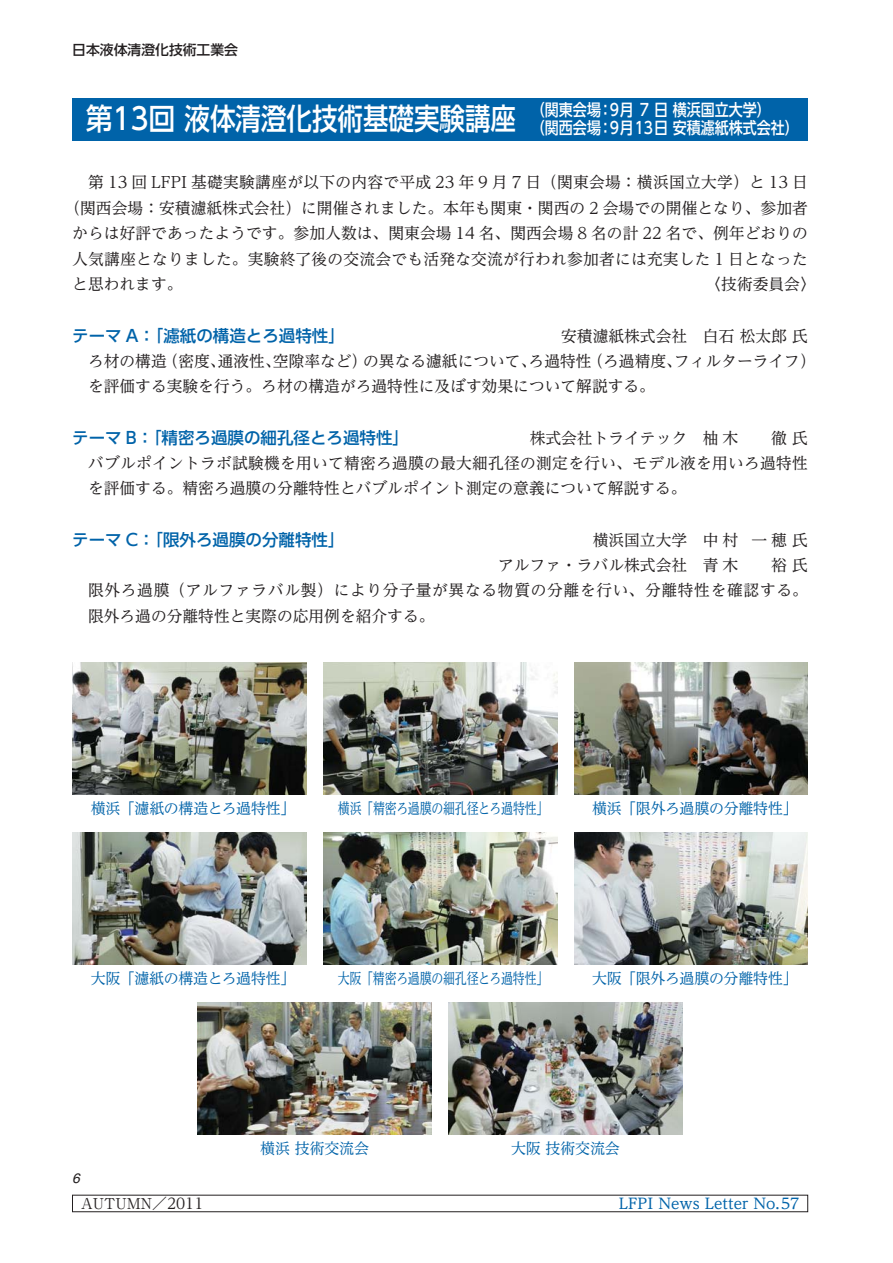
<style>
.page{position:relative;width:893px;height:1263px;background:#fff}
.page>*{position:absolute;margin:0;border:0;box-sizing:border-box;transform-origin:0 0}
.t1{font:30px "UD Shin Go Pro Medium 90 msp RKSJ H";color:#fff;scale:.9 1}
.t2{font:16.5px "UD Shin Go Pro Medium 90 msp RKSJ H";color:#0063a9}
.t3{font:16.5px/18px "UD Shin Go Pro Medium 90 msp RKSJ H";color:#fff;scale:.85 1}
.t4{font:15.75px/25px "UD Reimin Pro Regular 90 msp RKSJ H";color:#231f20}
.t5{font:15.75px "UD Reimin Pro Regular 90 msp RKSJ H";letter-spacing:.045em;color:#231f20}
.t6{font:15px "UD Reimin Pro Regular 90 msp RKSJ H";letter-spacing:-.02em;color:#0063a9}
.t7{font:15px "UD Reimin Pro Regular 90 msp RKSJ H";letter-spacing:-.02em;color:#0063a9;scale:.8 1}
.t8{font:14.85px "UD Reimin Pro Medium 90 msp RKSJ H";color:#0063a9}
.t9{font:14.85px "Ryumin Pro Regular 90 msp RKSJ H";color:#231f20}
.t10{font:13.8px "UD Shin Go Pro Medium 90 msp RKSJ H";color:#231f20}
.t11{font:italic 13.8px "Helvetica";color:#231f20}
.s1{font-family:"UD Reimin Pro Regular 90 msp RKSJ H"}
</style>
<div class="page">
<div style="left:72px;top:1195px;width:736px;height:17px;border:1px solid #231f20"></div>
<div style="left:72px;top:98px;width:736px;height:42px;background:#0063a9"></div>
<img style="left:198px;top:1002px;width:234px;height:132px">
<img style="left:449px;top:1002px;width:233px;height:132px">
<img style="left:72px;top:832px;width:234px;height:132px">
<img style="left:323px;top:832px;width:234px;height:132px">
<img style="left:574px;top:832px;width:234px;height:132px">
<img style="left:72px;top:662px;width:234px;height:132px">
<img style="left:323px;top:662px;width:234px;height:132px">
<img style="left:574px;top:662px;width:234px;height:132px">
<p class="t10" style="left:72px;top:44px;width:167px">日本液体清澄化技術工業会</p>
<h1 class="t1" style="left:86px;top:108px;width:479px">第13回 液体清澄化技術基礎実験講座</h1>
<p class="t3" style="left:531px;top:103px;width:317px">（関東会場：9月 ７ 日 横浜国立大学）<br>（関西会場：9月13日 安積濾紙株式会社）</p>
<p class="t4" style="left:72px;top:172px;width:737px">　第 13 回 LFPI 基礎実験講座が以下の内容で平成 23 年 9 月 7 日（関東会場：横浜国立大学）と 13 日</p>
<p class="t4" style="left:64px;top:197px;width:745px">（関西会場：安積濾紙株式会社）に開催されました。本年も関東・関西の 2 会場での開催となり、参加者</p>
<p class="t4" style="left:72px;top:223px;width:737px">からは好評であったようです。参加人数は、関東会場 14 名、関西会場 8 名の計 22 名で、例年どおりの</p>
<p class="t4" style="left:72px;top:248px;width:737px">人気講座となりました。実験終了後の交流会でも活発な交流が行われ参加者には充実した 1 日となった</p>
<p class="t4" style="left:72px;top:274px;width:112px">と思われます。</p>
<p class="t4" style="left:705px;top:274px;width:112px">〈技術委員会〉</p>
<p class="t2" style="left:72px;top:329px;width:274px">テーマ A：「濾紙の構造とろ過特性」</p>
<p class="t4" style="left:88px;top:326px;width:729px;text-indent:473px">安積濾紙株式会社　白石 松太郎 氏ろ材の構造（密度、通液性、空隙率など）の異なる濾紙について、ろ過特性（ろ過精度、フィルターライフ）を評価する実験を行う。ろ材の構造がろ過特性に及ぼす効果について解説する。</p>
<p class="t2" style="left:72px;top:431px;width:338px">テーマ B：「精密ろ過膜の細孔径とろ過特性」</p>
<p class="t4" style="left:88px;top:428px;width:721px;text-align:justify;text-indent:442px">株式会社トライテック　柚木 　徹 氏バブルポイントラボ試験機を用いて精密ろ過膜の最大細孔径の測定を行い、モデル液を用いろ過特性を評価する。精密ろ過膜の分離特性とバブルポイント測定の意義について解説する。</p>
<p class="t2" style="left:72px;top:533px;width:274px">テーマ C：「限外ろ過膜の分離特性」</p>
<p class="t4" style="left:593px;top:530px;width:217px">横浜国立大学　中村 一穂 氏</p>
<p class="t4" style="left:498px;top:554px;width:311px">アルファ・ラバル株式会社　青木 　裕 氏</p>
<p class="t5" style="left:88px;top:584px;width:721px">限外ろ過膜（アルファラバル製）により分子量が異なる物質の分離を行い、分離特性を確認する。</p>
<p class="t4" style="left:88px;top:605px;width:348px">限外ろ過の分離特性と実際の応用例を紹介する。</p>
<p class="t6" style="left:91px;top:802px;width:206px">横浜「濾紙の構造とろ過特性」</p>
<p class="t7" style="left:338px;top:802px;width:265px">横浜「精密ろ過膜の細孔径とろ過特性」</p>
<p class="t6" style="left:592px;top:802px;width:207px">横浜「限外ろ過膜の分離特性」</p>
<p class="t6" style="left:91px;top:972px;width:206px">大阪「濾紙の構造とろ過特性」</p>
<p class="t7" style="left:338px;top:972px;width:265px">大阪「精密ろ過膜の細孔径とろ過特性」</p>
<p class="t6" style="left:592px;top:972px;width:207px">大阪「限外ろ過膜の分離特性」</p>
<p class="t11" style="left:72px;top:1173px;width:9px">6</p>
<p class="t6" style="left:260px;top:1142px;width:110px">横浜 技術交流会</p>
<p class="t6" style="left:511px;top:1142px;width:110px">大阪 技術交流会</p>
<p class="t9" style="left:81px;top:1198px;width:124px">AUTUMN<span class="s1">／2011</span></p>
<p class="t8" style="left:619px;top:1198px;width:182px">LFPI News Letter No.57</p>
</div>
